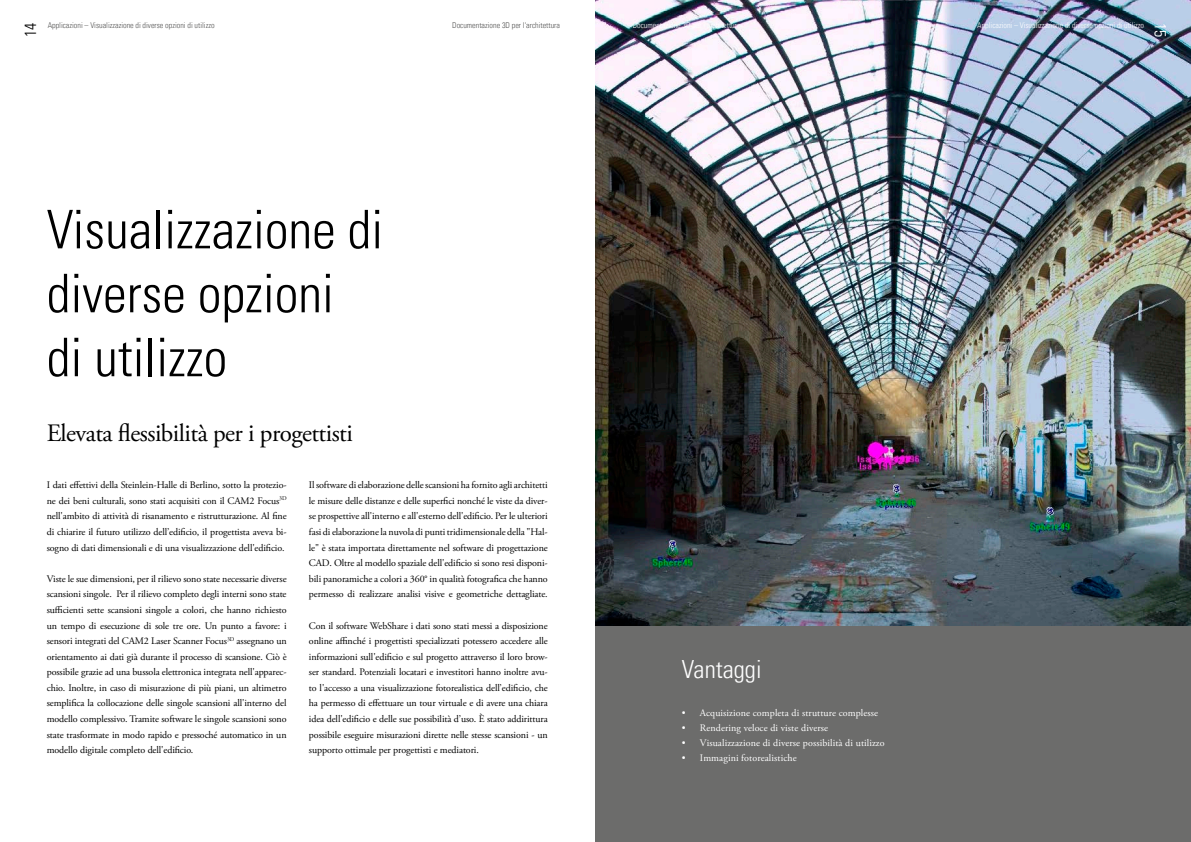
<style>
.page{position:relative;width:1191px;height:842px;background:#fff}
.page>*{position:absolute;margin:0;border:0;box-sizing:border-box;transform-origin:0 0}
.t1{font:300 condensed 53.3px/63.9px "Univers LT Std";color:#000}
.t2{font:25px "Adobe Garamond Pro";letter-spacing:-.02em;color:#000}
.t3{font:300 condensed 25px "Univers LT Std";color:#fff}
.t4{font:300 condensed 16px "Univers LT Std";color:#fff}
.t5{font:300 condensed 16px "Univers LT Std";color:#000}
.t6{font:10px/15.6px "Adobe Garamond Pro";letter-spacing:-.01em;color:#000;text-align:justify}
.t7{font:10px "Adobe Garamond Pro";letter-spacing:.01em;color:#fff}
.t8{font:300 condensed 8px "Univers LT Std";color:#fff}
.t9{font:300 condensed 8px "Univers LT Std";color:#565655}
</style>
<div class="page">
<div style="left:595px;top:613px;width:596px;height:229px;background:#6c6c6b"></div>
<img style="left:595px;top:0;width:596px;height:626px">
<h3 class="t5" style="left:21px;top:37px;width:16px;rotate:-90deg">14</h3>
<p class="t9" style="left:48px;top:21px;width:168px">Applicazioni – Visualizzazione di diverse opzioni di utilizzo</p>
<p class="t9" style="left:452px;top:21px;width:109px">Documentazione 3D per l'architettura</p>
<p class="t8" style="left:977px;top:21px;width:168px">Applicazioni – Visualizzazione di diverse opzioni di utilizzo</p>
<p class="t8" style="left:633px;top:21px;width:109px">Documentazione 3D per l'architettura</p>
<h3 class="t4" style="left:1170px;top:23px;width:16px;rotate:90deg">15</h3>
<h1 class="t1" style="left:47px;top:198px;width:338px">Visualizzazione di diverse opzioni<br>di utilizzo</h1>
<h2 class="t2" style="left:47px;top:418px;width:307px">Elevata flessibilità per i progettisti</h2>
<p class="t6" style="left:47px;top:478px;width:241px">I dati effettivi della Steinlein-Halle di Berlino, sotto la protezio&shy;ne dei beni culturali, sono stati acquisiti con il CAM2 Focus<sup>3D </sup>nell'ambito di attività di risanamento e ristrutturazione. Al fine di chiarire il futuro utilizzo dell’edificio, il progettista aveva bi&shy;sogno di dati dimensionali e di una visualizzazione dell'edificio.</p>
<p class="t6" style="left:47px;top:571px;width:241px">Viste le sue dimensioni, per il rilievo sono state necessarie diverse scansioni singole. Per il rilievo completo degli interni sono state sufficienti sette scansioni singole a colori, che hanno richiesto un tempo di esecuzione di sole tre ore. Un punto a favore: i sensori integrati del CAM2 Laser Scanner Focus<sup>3D</sup> assegnano un orientamento ai dati già durante il processo di scansione. Ciò è possibile grazie ad una bussola elettronica integrata nell'apparec&shy;chio. Inoltre, in caso di misurazione di più piani, un altimetro semplifica la collocazione delle singole scansioni all'interno del modello complessivo. Tramite software le singole scansioni sono state trasformate in modo rapido e pressoché automatico in un modello digitale completo dell'edificio.</p>
<p class="t6" style="left:309px;top:478px;width:240px">Il software di elaborazione delle scansioni ha fornito agli architetti le misure delle distanze e delle superfici nonché le viste da diver&shy;se prospettive all'interno e all'esterno dell'edificio. Per le ulteriori fasi di elaborazione la nuvola di punti tridimensionale della "Hal&shy;le" è stata importata direttamente nel software di progettazione CAD. Oltre al modello spaziale dell'edificio si sono resi disponi&shy;bili panoramiche a colori a 360° in qualità fotografica che hanno permesso di realizzare analisi visive e geometriche dettagliate.</p>
<p class="t6" style="left:309px;top:618px;width:240px">Con il software WebShare i dati sono stati messi a disposizione online affinché i progettisti specializzati potessero accedere alle informazioni sull'edificio e sul progetto attraverso il loro brow&shy;ser standard. Potenziali locatari e investitori hanno inoltre avu&shy;to l'accesso a una visualizzazione fotorealistica dell’edificio, che ha permesso di effettuare un tour virtuale e di avere una chiara idea dell'edificio e delle sue possibilità d’uso. È stato addirittura possibile eseguire misurazioni dirette nelle stesse scansioni - un supporto ottimale per progettisti e mediatori.</p>
<h2 class="t3" style="left:682px;top:654px;width:81px">Vantaggi</h2>
<p class="t7" style="left:682px;top:707px;width:198px">• Acquisizione completa di strutture complesse</p>
<p class="t7" style="left:682px;top:722px;width:148px">• Rendering veloce di viste diverse</p>
<p class="t7" style="left:682px;top:737px;width:204px">• Visualizzazione di diverse possibilità di utilizzo</p>
<p class="t7" style="left:682px;top:752px;width:116px">• Immagini fotorealistiche</p>
</div>
